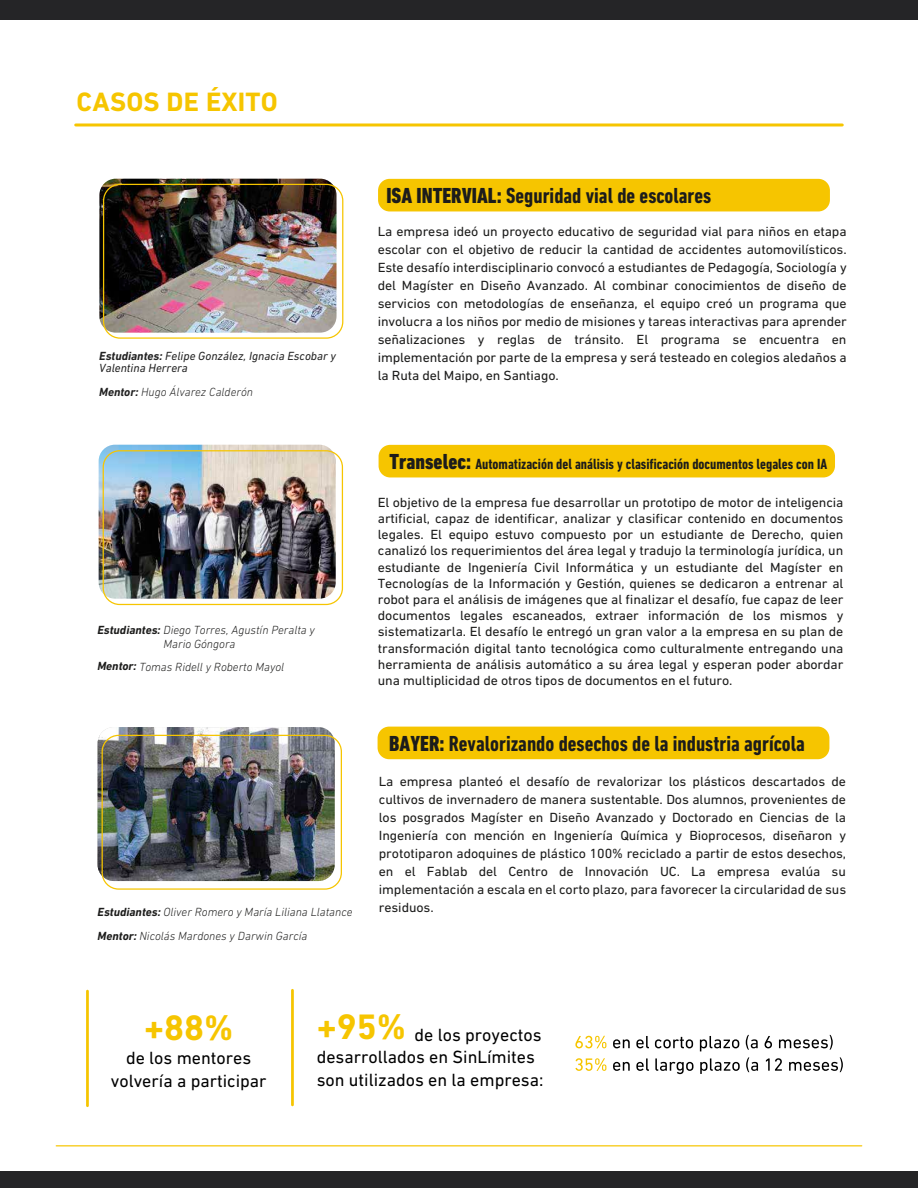
<style>
.page{position:relative;width:918px;height:1188px;background:#fff}
.page>*{position:absolute;margin:0;border:0;box-sizing:border-box;transform-origin:0 0}
.t1{font:700 36px "DIN Next LT Pro";color:#f6c500}
.t2{font:700 27px "DIN Next LT Pro";letter-spacing:.01em;color:#f6c500}
.t3{font:700 condensed 22.2px "DIN Next LT Pro";color:#1c1c1b}
.t4{font:18px/22.5px "DIN Next LT Pro";color:#000;text-align:center}
.t5{font:700 condensed 15px "DIN Next LT Pro";color:#1c1c1b}
.t6{font:13.5px/18px "DIN Next LT Pro";letter-spacing:-.01em;color:#1c1c1b;text-align:justify;scale:1.04 1}
.t7{font:italic 300 12px/14.4px "DIN Next LT Pro";color:#1c1c1b}
.t8{font:italic 12px/12px "DIN Next LT Pro";color:#212121}
.t9{font:italic 300 12px "DIN Next LT Pro";color:#212121}
.s1{font-weight:700}
.s2{font-weight:800}
.s3{font-weight:800;font-size:22.2px}
.s4{font-weight:700;font-size:36px;color:#f6c500}
</style>
<div class="page">
<div style="left:0;top:1172px;width:918px;height:16px;background:#252527"></div>
<div style="left:0;top:0;width:918px;height:20px;background:#252527"></div>
<hr style="left:76px;top:123px;width:766px;height:3px;background:#f6c500">
<hr style="left:56px;top:1145px;width:806px;height:1px;background:#f6c500">
<hr style="left:86px;top:991px;width:3px;height:115px;background:#f6c500">
<hr style="left:291px;top:990px;width:3px;height:115px;background:#f6c500">
<svg style="left:575px;top:1036px;width:31px;height:12px"></svg>
<svg style="left:613px;top:1039px;width:17px;height:9px"></svg>
<svg style="left:636px;top:1036px;width:13px;height:12px"></svg>
<svg style="left:655px;top:1037px;width:38px;height:11px"></svg>
<svg style="left:700px;top:1036px;width:39px;height:15px"></svg>
<svg style="left:746px;top:1035px;width:12px;height:15px"></svg>
<svg style="left:765px;top:1036px;width:7px;height:12px"></svg>
<svg style="left:779px;top:1035px;width:54px;height:15px"></svg>
<svg style="left:575px;top:1058px;width:31px;height:13px"></svg>
<svg style="left:613px;top:1062px;width:17px;height:9px"></svg>
<svg style="left:636px;top:1058px;width:13px;height:13px"></svg>
<svg style="left:655px;top:1058px;width:39px;height:16px"></svg>
<svg style="left:700px;top:1058px;width:40px;height:16px"></svg>
<svg style="left:746px;top:1057px;width:12px;height:15px"></svg>
<svg style="left:766px;top:1058px;width:16px;height:13px"></svg>
<svg style="left:789px;top:1057px;width:54px;height:15px"></svg>
<img style="left:99px;top:179px;width:238px;height:154px">
<div style="left:103px;top:184px;width:240px;height:155px;border:1px solid #f6c500;border-radius:16px"></div>
<img style="left:99px;top:445px;width:237px;height:154px">
<div style="left:103px;top:450px;width:240px;height:155px;border:1px solid #f6c500;border-radius:16px"></div>
<img style="left:98px;top:727px;width:237px;height:154px">
<div style="left:102px;top:735px;width:240px;height:155px;border:1px solid #f6c500;border-radius:16px"></div>
<div style="left:379px;top:445px;width:456px;height:32px;background:#f6c500;border-radius:12px"></div>
<div style="left:378px;top:727px;width:451px;height:32px;background:#f6c500;border-radius:12px"></div>
<div style="left:378px;top:179px;width:452px;height:32px;background:#f6c500;border-radius:12px"></div>
<h2 class="t2" style="left:77px;top:86px;width:203px">CASOS DE ÉXITO</h2>
<p class="t8" style="left:99px;top:350px;width:239px"><span class="s1">Estudiantes:</span> Felipe González, Ignacia Escobar y<br>Valentina Herrera</p>
<p class="t9" style="left:99px;top:385px;width:155px"><span class="s1">Mentor:</span> Hugo Álvarez Calderón</p>
<p class="t7" style="left:164px;top:622px;width:153px;text-indent:-66px"><span class="s1">Estudiantes:</span> Diego Torres, Agustín Peralta y<br>Mario Góngora</p>
<p class="t7" style="left:97px;top:660px;width:188px"><span class="s1">Mentor:</span> Tomas Ridell y Roberto Mayol</p>
<p class="t7" style="left:98px;top:900px;width:256px;line-height:24px"><span class="s1">Estudiantes:</span> Oliver Romero y María Liliana Llatance<br><span class="s1">Mentor:</span> Nicolás Mardones y Darwin García</p>
<h3 class="t3" style="left:387px;top:183px;width:326px"><span class="s2">ISA INTERVIAL:</span> Seguridad vial de escolares</h3>
<p class="t6" style="left:378px;top:223px;width:453px">La empresa ideó un proyecto educativo de seguridad vial para niños en etapa escolar con el objetivo de reducir la cantidad de accidentes automovilísticos.<br>Este desafío interdisciplinario convocó a estudiantes de Pedagogía, Sociología y del Magíster en Diseño Avanzado. Al combinar conocimientos de diseño de servicios con metodologías de enseñanza, el equipo creó un programa que involucra a los niños por medio de misiones y tareas interactivas para aprender señalizaciones y reglas de tránsito. El programa se encuentra en implementación por parte de la empresa y será testeado en colegios aledaños a la Ruta del Maipo, en Santiago.</p>
<p class="t5" style="left:390px;top:455px;width:439px"><span class="s3">Transelec:</span> Automatización del análisis y clasificación documentos legales con IA</p>
<p class="t6" style="left:378px;top:494px;width:449px;line-height:16.2px">El objetivo de la empresa fue desarrollar un prototipo de motor de inteligencia artificial, capaz de identificar, analizar y clasificar contenido en documentos legales. El equipo estuvo compuesto por un estudiante de Derecho, quien canalizó los requerimientos del área legal y tradujo la terminología jurídica, un estudiante de Ingeniería Civil Informática y un estudiante del Magíster en Tecnologías de la Información y Gestión, quienes se dedicaron a entrenar al robot para el análisis de imágenes que al finalizar el desafío, fue capaz de leer documentos legales escaneados, extraer información de los mismos y sistematizarla. El desafío le entregó un gran valor a la empresa en su plan de transformación digital tanto tecnológica como culturalmente entregando una herramienta de análisis automático a su área legal y esperan poder abordar una multiplicidad de otros tipos de documentos en el futuro.</p>
<h3 class="t3" style="left:389px;top:731px;width:417px"><span class="s2">BAYER:</span> Revalorizando desechos de la industria agrícola</h3>
<p class="t6" style="left:379px;top:772px;width:451px">La empresa planteó el desafío de revalorizar los plásticos descartados de cultivos de invernadero de manera sustentable. Dos alumnos, provenientes de los posgrados Magíster en Diseño Avanzado y Doctorado en Ciencias de la Ingeniería con mención en Ingeniería Química y Bioprocesos, diseñaron y prototiparon adoquines de plástico 100% reciclado a partir de estos desechos, en el Fablab del Centro de Innovación UC. La empresa evalúa su implementación a escala en el corto plazo, para favorecer la circularidad de sus residuos.</p>
<h1 class="t1" style="left:144px;top:1007px;width:91px">+88%</h1>
<h3 class="t4" style="left:111px;top:1047px;width:157px">de los mentores volvería a participar</h3>
<h3 class="t4" style="left:317px;top:1023px;width:228px;text-align:left"><span class="s4">+95%</span> de los proyectos desarrollados en SinLímites son utilizados en la empresa:</h3>
</div>
